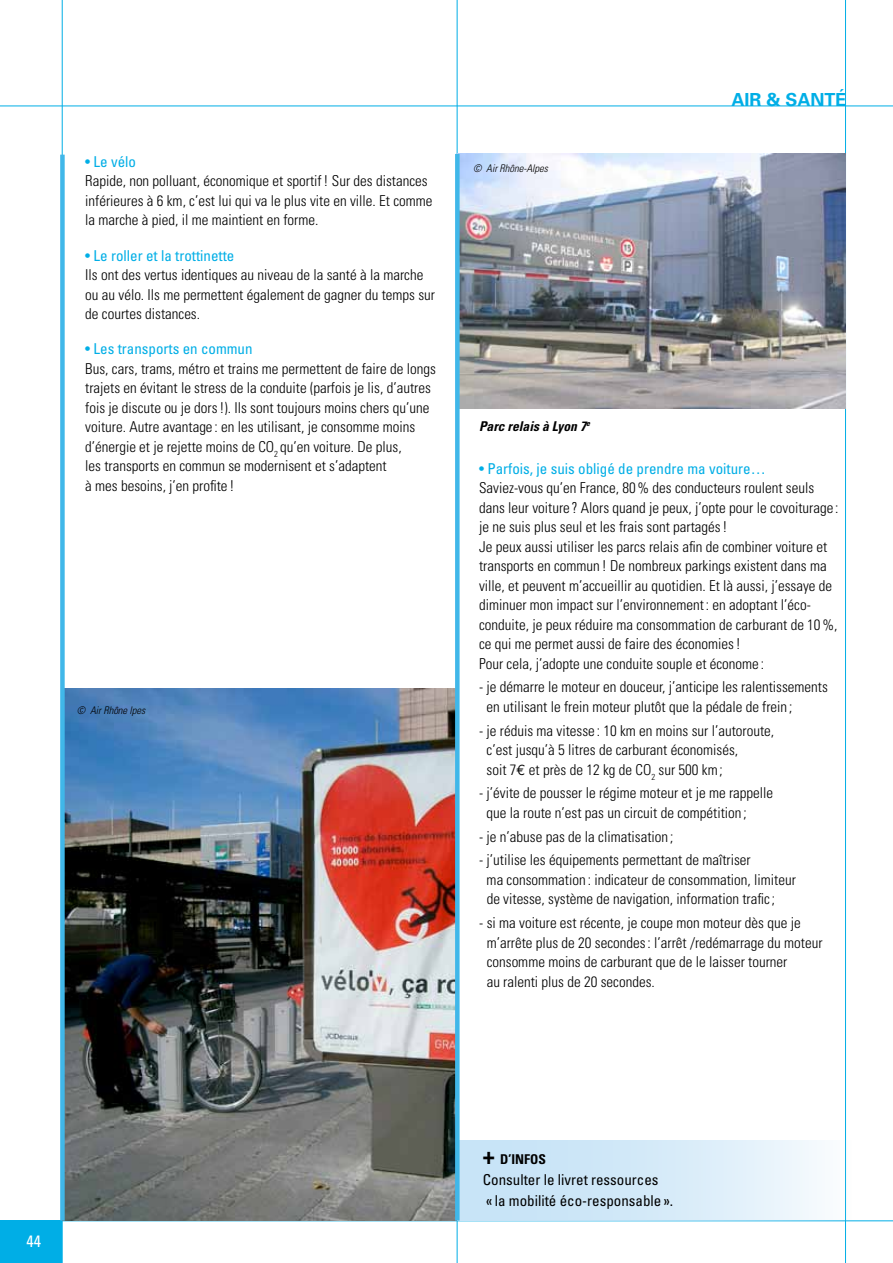
<style>
.page{position:relative;width:893px;height:1263px;background:#fff}
.page>*{position:absolute;margin:0;border:0;box-sizing:border-box;transform-origin:0 0}
.t1{font:700 18px "Univers";color:#00aee6}
.t2{font:condensed 16.5px "Univers";color:#fff}
.t3{font:300 condensed 15px/19.5px "Univers";color:#000}
.t4{font:condensed 15px "Univers";color:#00aee6}
.t5{font:condensed 15px/21px "Univers";color:#000}
.t6{font:italic 700 condensed 13.5px "Univers";color:#000}
.t7{font:700 condensed 13.5px "Univers";color:#000}
.t8{font:italic 300 condensed 10.5px "Univers";color:#000}
.s1{font-family:"Euro Mono";font-weight:400;font-stretch:normal}
.s2{font-size:24px}
</style>
<div class="page">
<hr style="left:457px;top:0;width:1px;height:1263px;background:#00aee6">
<div style="left:0;top:1221px;width:62px;height:42px;background:#00aee6"></div>
<hr style="left:62px;top:0;width:1px;height:1263px;background:#00aee6">
<hr style="left:0;top:106px;width:893px;height:1px;background:#00aee6">
<hr style="left:0;top:1220px;width:893px;height:1px;background:#00aee6">
<hr style="left:845px;top:0;width:1px;height:1263px;background:#00aee6">
<img style="left:460px;top:154px;width:385px;height:255px">
<img style="left:65px;top:688px;width:390px;height:532px">
<div style="left:457px;top:1140px;width:395px;height:80px;background:linear-gradient(to right,#c1e0f6,#f0f8fc)"></div>
<div style="left:455px;top:154px;width:5px;height:1066px;background:#40b7e9"></div>
<div style="left:60px;top:155px;width:5px;height:1065px;background:#40b7e9"></div>
<p class="t4" style="left:85px;top:152px;width:52px">• Le vélo</p>
<p class="t3" style="left:85px;top:171px;width:349px">Rapide, non polluant, économique et sportif! Sur des distances inférieures à 6 km, c’est lui qui va le plus vite en ville. Et comme la marche à pied, il me maintient en forme.</p>
<p class="t4" style="left:85px;top:246px;width:151px">• Le roller et la trottinette</p>
<p class="t3" style="left:85px;top:265px;width:351px">I ls ont des vertus identiques au niveau de la santé à la marche ou au vélo. I ls me permettent également de gagner du temps sur de courtes distances.</p>
<p class="t4" style="left:85px;top:339px;width:169px">• Les transports en commun</p>
<p class="t3" style="left:85px;top:359px;width:352px">Bus, cars, trams, métro et trains me permettent de faire de longs trajets en évitant le stress de la conduite (parfois je lis, d’autres fois je discute ou je dors!). I ls sont toujours moins chers qu’une voiture. Autre avantage : en les utilisant, je consomme moins d’énergie et je rejette moins de CO<sub>2</sub> qu’en voiture. De plus,<br>les transports en commun se modernisent et s’adaptent<br>à mes besoins, j’en profite !</p>
<p class="t8" style="left:77px;top:704px;width:70px">© Air Rhône lpes</p>
<p class="t8" style="left:473px;top:162px;width:76px">© Air Rhône-Alpes</p>
<p class="t6" style="left:479px;top:418px;width:112px">Parc relais à Lyon 7<sup>e</sup></p>
<p class="t1" style="left:731px;top:88px;width:117px">AIR &amp; SANTÉ</p>
<p class="t4" style="left:479px;top:459px;width:288px">• Parfois, je suis obligé de prendre ma voiture…</p>
<p class="t3" style="left:479px;top:478px;width:361px">Saviez-vous qu’en France, 80% des conducteurs roulent seuls dans leur voiture ? Alors quand je peux, j’opte pour le covoiturage : je ne suis plus seul et les frais sont partagés!<br>Je peux aussi utiliser les parcs relais afin de combiner voiture et transports en commun ! De nombreux parkings existent dans ma ville, et peuvent m’accueillir au quotidien. Et là aussi, j’essaye de diminuer mon impact sur l’environnement: en adoptant l’éco&shy;conduite, je peux réduire ma consommation de carburant de 10%, ce qui me permet aussi de faire des économies!<br>Pour cela, j’adopte une conduite souple et économe :</p>
<p class="t3" style="left:487px;top:677px;width:343px;text-indent:-8px">- je démarre le moteur en douceur, j’anticipe les ralentissements en utilisant le frein moteur plutôt que la pédale de frein ;</p>
<p class="t3" style="left:487px;top:720px;width:289px;text-indent:-8px">- je réduis ma vitesse : 10 km en moins sur l’autoroute, c’est jusqu’à 5 litres de carburant économisés,<br>soit 7<span class="s1">e</span> et près de 12 kg de CO<sub>2</sub> sur 500 km;</p>
<p class="t3" style="left:487px;top:783px;width:288px;text-indent:-8px">- j’évite de pousser le régime moteur et je me rappelle que la route n’est pas un circuit de compétition ;</p>
<p class="t3" style="left:479px;top:826px;width:196px">- je n’abuse pas de la climatisation ;</p>
<p class="t3" style="left:487px;top:850px;width:311px;text-indent:-8px">- j’utilise les équipements permettant de maîtriser<br>ma consommation : indicateur de consommation, limiteur de vitesse, système de navigation, information trafic;</p>
<p class="t3" style="left:487px;top:913px;width:337px;text-indent:-8px">- si ma voiture est récente, je coupe mon moteur dès que je m’arrête plus de 20 secondes: l’arrêt /redémarrage du moteur consomme moins de carburant que de le laisser tourner<br>au ralenti plus de 20 secondes.</p>
<p class="t2" style="left:26px;top:1230px;width:16px">44</p>
<p class="t7" style="left:483px;top:1150px;width:65px"><span class="s2">+</span> D’INFOS</p>
<p class="t5" style="left:483px;top:1168px;width:192px">Consulter le livret ressources<br>« la mobilité éco-responsable ».</p>
</div>
